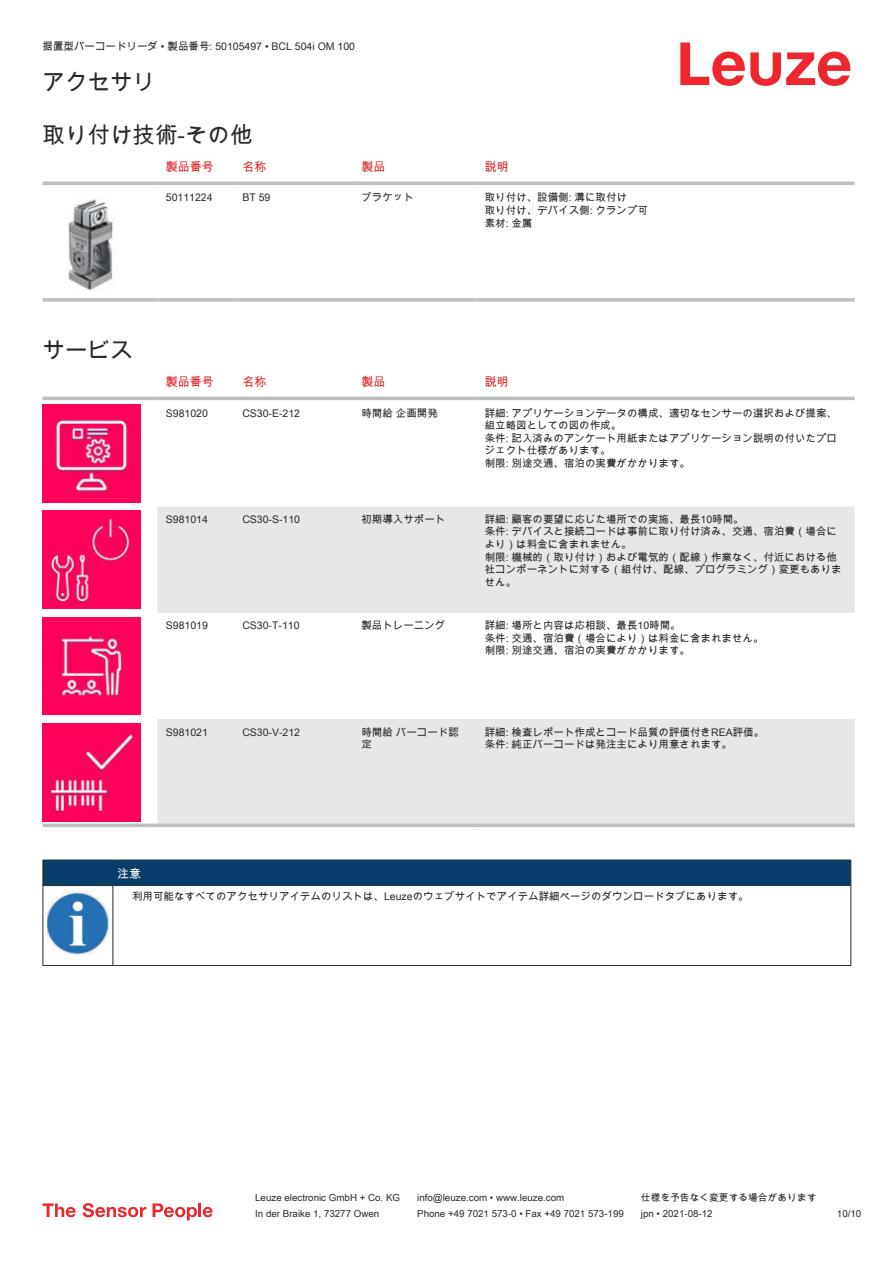
<style>
.page{position:relative;width:893px;height:1263px;background:#fff}
.page>*{position:absolute;margin:0;border:0;box-sizing:border-box;transform-origin:0 0}
.t1{font:22.5px "Arial Unicode MS";color:#2b292a}
.t2{font:12px "Arial Unicode MS";color:#db2a30}
.t3{font:12px "Arial Unicode MS";color:#fff}
.t4{font:10.5px/12.6px "Arial Unicode MS";color:#2b292a}
.t5{font:9.75px "Arial Unicode MS";color:#2b292a}
</style>
<div class="page">
<svg style="left:680px;top:43px;width:170px;height:43px"></svg>
<svg style="left:43px;top:181px;width:114px;height:4px"></svg>
<svg style="left:157px;top:181px;width:77px;height:4px"></svg>
<svg style="left:234px;top:181px;width:119px;height:4px"></svg>
<svg style="left:353px;top:181px;width:123px;height:4px"></svg>
<svg style="left:476px;top:181px;width:379px;height:4px;background:#c4c6c8"></svg>
<svg style="left:43px;top:298px;width:114px;height:4px"></svg>
<svg style="left:157px;top:298px;width:77px;height:4px"></svg>
<svg style="left:234px;top:298px;width:119px;height:4px"></svg>
<svg style="left:353px;top:298px;width:123px;height:4px"></svg>
<svg style="left:476px;top:298px;width:379px;height:4px;background:#c3c5c7"></svg>
<img style="left:68px;top:199px;width:45px;height:91px">
<svg style="left:43px;top:396px;width:812px;height:432px"></svg>
<svg style="left:157px;top:506px;width:698px;height:318px;fill:#e6e7e9"></svg>
<hr style="left:43px;top:397px;width:114px;height:3px;background:#bdbfc1">
<hr style="left:157px;top:397px;width:77px;height:3px;background:#bdbfc1">
<hr style="left:234px;top:397px;width:119px;height:3px;background:#bdbfc1">
<hr style="left:353px;top:397px;width:123px;height:3px;background:#bdbfc1">
<hr style="left:476px;top:397px;width:379px;height:3px;background:#bdbfc1">
<hr style="left:43px;top:824px;width:114px;height:3px;background:#bdbfc1">
<hr style="left:157px;top:824px;width:77px;height:3px;background:#bdbfc1">
<hr style="left:234px;top:824px;width:119px;height:3px;background:#bdbfc1">
<hr style="left:353px;top:824px;width:123px;height:3px;background:#bdbfc1">
<hr style="left:476px;top:824px;width:379px;height:3px;background:#bdbfc1">
<img style="left:43px;top:404px;width:97px;height:98px">
<img style="left:43px;top:511px;width:97px;height:97px">
<img style="left:43px;top:617px;width:97px;height:98px">
<img style="left:43px;top:723px;width:97px;height:98px">
<hr style="left:43px;top:885px;width:70px;height:1px;background:#2b292a">
<div style="left:43px;top:860px;width:808px;height:25px;background:#063d69"></div>
<hr style="left:113px;top:885px;width:738px;height:1px;background:#2b292a">
<hr style="left:43px;top:886px;width:1px;height:75px;background:#2b292a">
<hr style="left:113px;top:886px;width:1px;height:75px;background:#2b292a">
<hr style="left:850px;top:886px;width:1px;height:75px;background:#2b292a">
<hr style="left:43px;top:965px;width:70px;height:1px;background:#2b292a">
<hr style="left:113px;top:965px;width:738px;height:1px;background:#2b292a">
<img style="left:47px;top:892px;width:61px;height:63px">
<svg style="left:43px;top:1203px;width:33px;height:14px"></svg>
<svg style="left:83px;top:1203px;width:63px;height:14px"></svg>
<svg style="left:153px;top:1203px;width:44px;height:17px"></svg>
<hr style="left:198px;top:1203px;width:3px;height:14px;background:#ed272d">
<svg style="left:203px;top:1207px;width:10px;height:10px"></svg>
<p class="t4" style="left:43px;top:40px;width:314px">据置型バーコードリーダ • 製品番号: 50105497 • BCL 504i OM 100</p>
<h1 class="t1" style="left:43px;top:66px;width:114px">アクセサリ</h1>
<h1 class="t1" style="left:43px;top:119px;width:211px">取り付け技術-その他</h1>
<p class="t2" style="left:166px;top:158px;width:49px">製品番号</p>
<p class="t2" style="left:242px;top:158px;width:25px">名称</p>
<p class="t2" style="left:361px;top:158px;width:25px">製品</p>
<p class="t2" style="left:485px;top:158px;width:25px">説明</p>
<p class="t4" style="left:166px;top:191px;width:48px">50111224</p>
<p class="t4" style="left:242px;top:191px;width:30px">BT 59</p>
<p class="t4" style="left:361px;top:191px;width:54px">ブラケット</p>
<p class="t4" style="left:485px;top:191px;width:165px">取り付け、設備側: 溝に取付け<br>取り付け、デバイス側: クランプ可素材: 金属</p>
<h1 class="t1" style="left:43px;top:334px;width:91px">サービス</h1>
<p class="t2" style="left:166px;top:373px;width:49px">製品番号</p>
<p class="t2" style="left:242px;top:373px;width:25px">名称</p>
<p class="t2" style="left:361px;top:373px;width:25px">製品</p>
<p class="t2" style="left:485px;top:373px;width:25px">説明</p>
<p class="t4" style="left:166px;top:406px;width:44px">S981020</p>
<p class="t4" style="left:242px;top:406px;width:59px">CS30-E-212</p>
<p class="t4" style="left:361px;top:406px;width:78px">時間給 企画開発</p>
<p class="t4" style="left:485px;top:406px;width:354px">詳細: アプリケーションデータの構成、適切なセンサーの選択および提案、組立略 図としての図の作成。<br>条件: 記入済みのアンケート用紙またはアプリケーション説明の付いたプロジェク ト仕様があります。<br>制限: 別途交通、宿泊の実費がかかります。</p>
<p class="t4" style="left:166px;top:513px;width:44px">S981014</p>
<p class="t4" style="left:242px;top:513px;width:59px">CS30-S-110</p>
<p class="t4" style="left:361px;top:513px;width:85px">初期導入サポート</p>
<p class="t4" style="left:485px;top:513px;width:359px">詳細: 顧客の要望に応じた場所での実施、最長10時間。<br>条件: デバイスと接続コードは事前に取り付け済み、交通、宿泊費（場合により） は料金に含まれません。<br>制限: 機械的（取り付け）および電気的（配線）作業なく、付近における他社コン ポーネントに対する（組付け、配線、プログラミング）変更もありません。</p>
<p class="t4" style="left:166px;top:619px;width:44px">S981019</p>
<p class="t4" style="left:242px;top:619px;width:59px">CS30-T-110</p>
<p class="t4" style="left:361px;top:619px;width:85px">製品トレーニング</p>
<p class="t4" style="left:485px;top:619px;width:280px">詳細: 場所と内容は応相談、最長10時間。<br>条件: 交通、宿泊費（場合により）は料金に含まれません。制限: 別途交通、宿泊の実費がかかります。</p>
<p class="t4" style="left:166px;top:725px;width:44px">S981021</p>
<p class="t4" style="left:242px;top:725px;width:59px">CS30-V-212</p>
<p class="t4" style="left:361px;top:725px;width:99px">時間給 バーコード認定</p>
<p class="t4" style="left:485px;top:725px;width:281px">詳細: 検査レポート作成とコード品質の評価付きREA評価。条件: 純正バーコードは発注主により用意されます。</p>
<p class="t3" style="left:117px;top:865px;width:25px">注意</p>
<p class="t4" style="left:132px;top:890px;width:618px">利用可能なすべてのアクセサリアイテムのリストは、Leuzeのウェブサイトでアイテム詳細ページのダウンロードタブにあります。</p>
<p class="t5" style="left:255px;top:1191px;width:146px">Leuze electronic GmbH + Co. KG</p>
<p class="t5" style="left:417px;top:1191px;width:149px">info@leuze.com • www.leuze.com</p>
<p class="t5" style="left:641px;top:1191px;width:177px">仕様を予告なく変更する場合があります</p>
<p class="t5" style="left:255px;top:1206px;width:126px">In der Braike 1, 73277 Owen</p>
<p class="t5" style="left:417px;top:1206px;width:208px">Phone +49 7021 573-0 • Fax +49 7021 573-199</p>
<p class="t5" style="left:641px;top:1206px;width:73px">jpn • 2021-08-12</p>
<p class="t5" style="left:837px;top:1206px;width:26px">10 /10</p>
</div>
